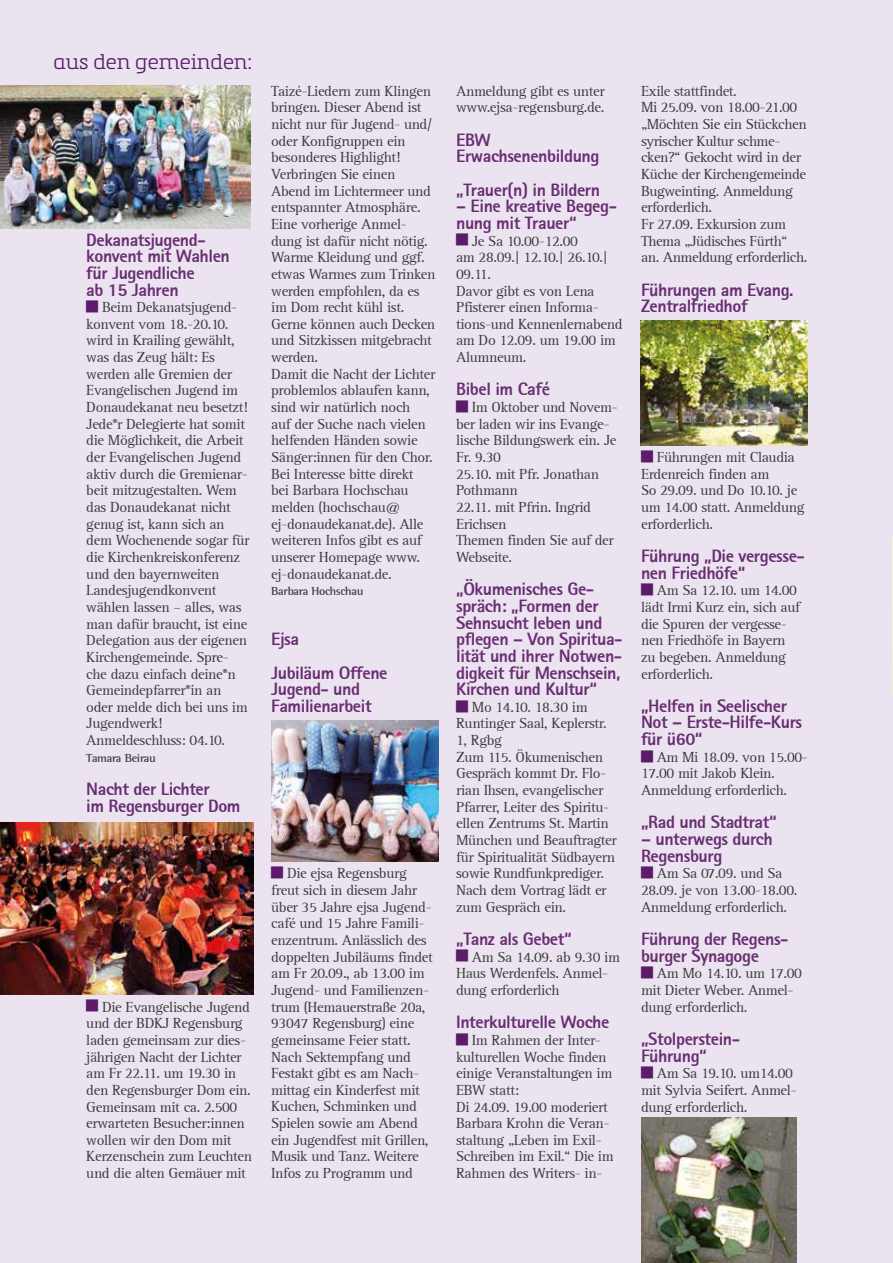
<style>
.page{position:relative;width:893px;height:1263px;background:#ebe4f0}
.page>*{position:absolute;margin:0;border:0;box-sizing:border-box;transform-origin:0 0}
.t1{font:300 21px "Metronic Slab Pro";color:#5c1b68}
.t2{font:18px/16.6px "Rotis Sans Serif Extra Bold 75";letter-spacing:-.025em;color:#692d72}
.t3{font:15px/16.6px "Rotis Serif";letter-spacing:-.025em;color:#3c3c3b}
.t4{font:700 12px "Rotis Semi Serif";letter-spacing:-.025em;color:#3c3c3b}
</style>
<div class="page">
<img style="left:0;top:823px;width:254px;height:172px">
<img style="left:271px;top:721px;width:167px;height:141px">
<img style="left:892px;top:537px;width:1px;height:158px">
<img style="left:640px;top:321px;width:168px;height:124px">
<img style="left:0;top:85px;width:250px;height:144px">
<img style="left:641px;top:1118px;width:155px;height:145px">
<h1 class="t1" style="left:53px;top:48px;width:200px">aus den gemeinden:</h1>
<p class="t2" style="left:86px;top:231px;width:145px">Dekanatsjugend&shy;konvent mit Wahlen für Jugendliche<br>ab 15 Jahren</p>
<p class="t3" style="left:86px;top:299px;width:165px;text-indent:16px">Beim Dekanatsjugend&shy;konvent vom 18.-20.10. wird in Krailing gewählt, was das Zeug hält: Es werden alle Gremien der<br>Evangelischen Jugend im<br>Donaudekanat neu besetzt!<br>Jede*r Delegierte hat somit die Möglichkeit, die Arbeit der Evangelischen Jugend aktiv durch die Gremienar&shy;beit mitzugestalten. Wem das Donaudekanat nicht genug ist, kann sich an dem Wochenende sogar für die Kirchenkreiskonferenz und den bayernweiten<br>Landesjugendkonvent wählen lassen – alles, was man dafür braucht, ist eine<br>Delegation aus der eigenen<br>Kirchengemeinde. Spre&shy;che dazu einfach deine*n<br>Gemeindepfarrer*in an oder melde dich bei uns im<br>Jugendwerk!<br>Anmeldeschluss: 04.10.</p>
<p class="t4" style="left:86px;top:750px;width:71px">Tamara Beirau</p>
<p class="t2" style="left:86px;top:780px;width:156px">Nacht der Lichter<br>im Regensburger Dom</p>
<p class="t3" style="left:271px;top:83px;width:166px">Taizé-Liedern zum Klingen bringen. Dieser Abend ist nicht nur für Jugend- und/ oder Konfigruppen ein besonderes Highlight!<br>Verbringen Sie einen<br>Abend im Lichtermeer und entspannter Atmosphäre.<br>Eine vorherige Anmel&shy;dung ist dafür nicht nötig.<br>Warme Kleidung und ggf. etwas Warmes zum Trinken werden empfohlen, da es im Dom recht kühl ist.<br>Gerne können auch Decken und Sitzkissen mitgebracht werden.<br>Damit die Nacht der Lichter problemlos ablaufen kann, sind wir natürlich noch<br>auf der Suche nach vielen helfenden Händen sowie<br>Sänger:innen für den Chor.<br>Bei Interesse bitte direkt<br>bei Barbara Hochschau melden (hochschau@ ej-donaudekanat.de). Alle weiteren Infos gibt es auf unserer Homepage www. ej-donaudekanat.de.</p>
<p class="t4" style="left:271px;top:584px;width:94px">Barbara Hochschau</p>
<p class="t2" style="left:271px;top:622px;width:118px;line-height:33.3px">Ejsa<br>Jubiläum Offene</p>
<p class="t2" style="left:271px;top:680px;width:102px">Jugend- und<br>Familienarbeit</p>
<p class="t3" style="left:86px;top:999px;width:167px;text-indent:16px">Die Evangelische Jugend und der BDKJ Regensburg laden gemeinsam zur dies&shy;jährigen Nacht der Lichter am Fr 22.11. um 19.30 in den Regensburger Dom ein.<br>Gemeinsam mit ca. 2.500 erwarteten Besucher:innen wollen wir den Dom mit<br>Kerzenschein zum Leuchten und die alten Gemäuer mit</p>
<p class="t3" style="left:271px;top:865px;width:163px;text-indent:16px">Die ejsa Regensburg freut sich in diesem Jahr über 35 Jahre ejsa Jugend&shy;café und 15 Jahre Famili&shy;enzentrum. Anlässlich des doppelten Jubiläums findet am Fr 20.09., ab 13.00 im<br>Jugend- und Familienzen&shy;trum (Hemauerstraße 20a,<br>93047 Regensburg) eine gemeinsame Feier statt.<br>Nach Sektempfang und<br>Festakt gibt es am Nach&shy;mittag ein Kinderfest mit<br>Kuchen, Schminken und<br>Spielen sowie am Abend ein Jugendfest mit Grillen,<br>Musik und Tanz. Weitere<br>Infos zu Programm und</p>
<p class="t3" style="left:456px;top:83px;width:150px">Anmeldung gibt es unter www.ejsa-regensburg.de.</p>
<p class="t2" style="left:456px;top:131px;width:145px">EBW<br>Erwachsenenbildung</p>
<p class="t2" style="left:456px;top:181px;width:145px">„Trauer(n) in Bildern</p>
<p class="t2" style="left:456px;top:198px;width:162px">– Eine kreative Begeg&shy;nung mit Trauer“</p>
<p class="t3" style="left:456px;top:233px;width:168px;text-indent:16px">Je Sa 10.00-12.00<br>am 28.09.| 12.10.| 26.10.|<br>09.11.<br>Davor gibt es von Lena<br>Pfisterer einen Informa&shy;tions-und Kennenlernabend am Do 12.09. um 19.00 im<br>Alumneum.</p>
<p class="t2" style="left:456px;top:381px;width:95px">Bibel im Café</p>
<p class="t3" style="left:456px;top:399px;width:163px;text-indent:16px">Im Oktober und Novem&shy;ber laden wir ins Evange&shy;lische Bildungswerk ein. Je<br>Fr. 9.30<br>25.10. mit Pfr. Jonathan<br>Pothmann<br>22.11. mit Pfrin. Ingrid<br>Erichsen<br>Themen finden Sie auf der<br>Webseite.</p>
<p class="t2" style="left:456px;top:581px;width:168px">„Ökumenisches Ge&shy;spräch: „Formen der<br>Sehnsucht leben und pflegen – Von Spiritua&shy;lität und ihrer Notwen&shy;digkeit für Menschsein,<br>Kirchen und Kultur“</p>
<p class="t3" style="left:456px;top:699px;width:162px;text-indent:16px">Mo 14.10. 18.30 im<br>Runtinger Saal, Keplerstr.<br>1, Rgbg<br>Zum 115. Ökumenischen<br>Gespräch kommt Dr. Flo&shy;rian Ihsen, evangelischer<br>Pfarrer, Leiter des Spiritu&shy;ellen Zentrums St. Martin<br>München und Beauftragter für Spiritualität Südbayern sowie Rundfunkprediger.<br>Nach dem Vortrag lädt er zum Gespräch ein.</p>
<p class="t2" style="left:456px;top:930px;width:117px">„Tanz als Gebet“</p>
<p class="t3" style="left:456px;top:949px;width:165px;text-indent:16px">Am Sa 14.09. ab 9.30 im<br>Haus Werdenfels. Anmel&shy;dung erforderlich</p>
<p class="t2" style="left:456px;top:1013px;width:155px">Interkulturelle Woche</p>
<p class="t3" style="left:456px;top:1032px;width:159px;text-indent:16px">Im Rahmen der Inter&shy;kulturellen Woche finden einige Veranstaltungen im<br>EBW statt:<br>Di 24.09. 19.00 moderiert<br>Barbara Krohn die Veran&shy;staltung „Leben im Exil-<br>Schreiben im Exil.“ Die im<br>Rahmen des Writers- in-</p>
<p class="t3" style="left:641px;top:83px;width:168px">Exile stattfindet.<br>Mi 25.09. von 18.00-21.00 „Möchten Sie ein Stückchen syrischer Kultur schme&shy;cken?“ Gekocht wird in der<br>Küche der Kirchengemeinde<br>Bugweinting. Anmeldung erforderlich.<br>Fr 27.09. Exkursion zum<br>Thema „Jüdisches Fürth“ an. Anmeldung erforderlich.</p>
<p class="t2" style="left:641px;top:281px;width:154px">Führungen am Evang.<br>Zentralfriedhof</p>
<p class="t3" style="left:641px;top:449px;width:165px;text-indent:16px">Führungen mit Claudia<br>Erdenreich finden am<br>So 29.09. und Do 10.10. je um 14.00 statt. Anmeldung erforderlich.</p>
<p class="t2" style="left:641px;top:547px;width:165px">Führung „Die vergesse&shy;nen Friedhöfe“</p>
<p class="t3" style="left:641px;top:582px;width:160px;text-indent:16px">Am Sa 12.10. um 14.00 lädt Irmi Kurz ein, sich auf die Spuren der vergesse&shy;nen Friedhöfe in Bayern zu begeben. Anmeldung erforderlich.</p>
<p class="t2" style="left:641px;top:697px;width:163px">„Helfen in Seelischer<br>Not – Erste-Hilfe-Kurs für ü60“</p>
<p class="t3" style="left:641px;top:749px;width:168px;text-indent:16px">Am Mi 18.09. von 15.00-<br>17.00 mit Jakob Klein.<br>Anmeldung erforderlich.</p>
<p class="t2" style="left:641px;top:814px;width:137px">„Rad und Stadtrat“</p>
<p class="t2" style="left:641px;top:830px;width:133px">– unterwegs durch<br>Regensburg</p>
<p class="t3" style="left:641px;top:865px;width:158px;text-indent:16px">Am Sa 07.09. und Sa<br>28.09. je von 13.00-18.00.<br>Anmeldung erforderlich.</p>
<p class="t2" style="left:641px;top:930px;width:149px">Führung der Regens&shy;burger Synagoge</p>
<p class="t3" style="left:641px;top:965px;width:162px;text-indent:16px">Am Mo 14.10. um 17.00 mit Dieter Weber. Anmel&shy;dung erforderlich.</p>
<p class="t2" style="left:641px;top:1030px;width:101px">„Stolperstein-<br>Führung“</p>
<p class="t3" style="left:641px;top:1065px;width:157px;text-indent:16px">Am Sa 19.10. um14.00 mit Sylvia Seifert. Anmel&shy;dung erforderlich.</p>
</div>
